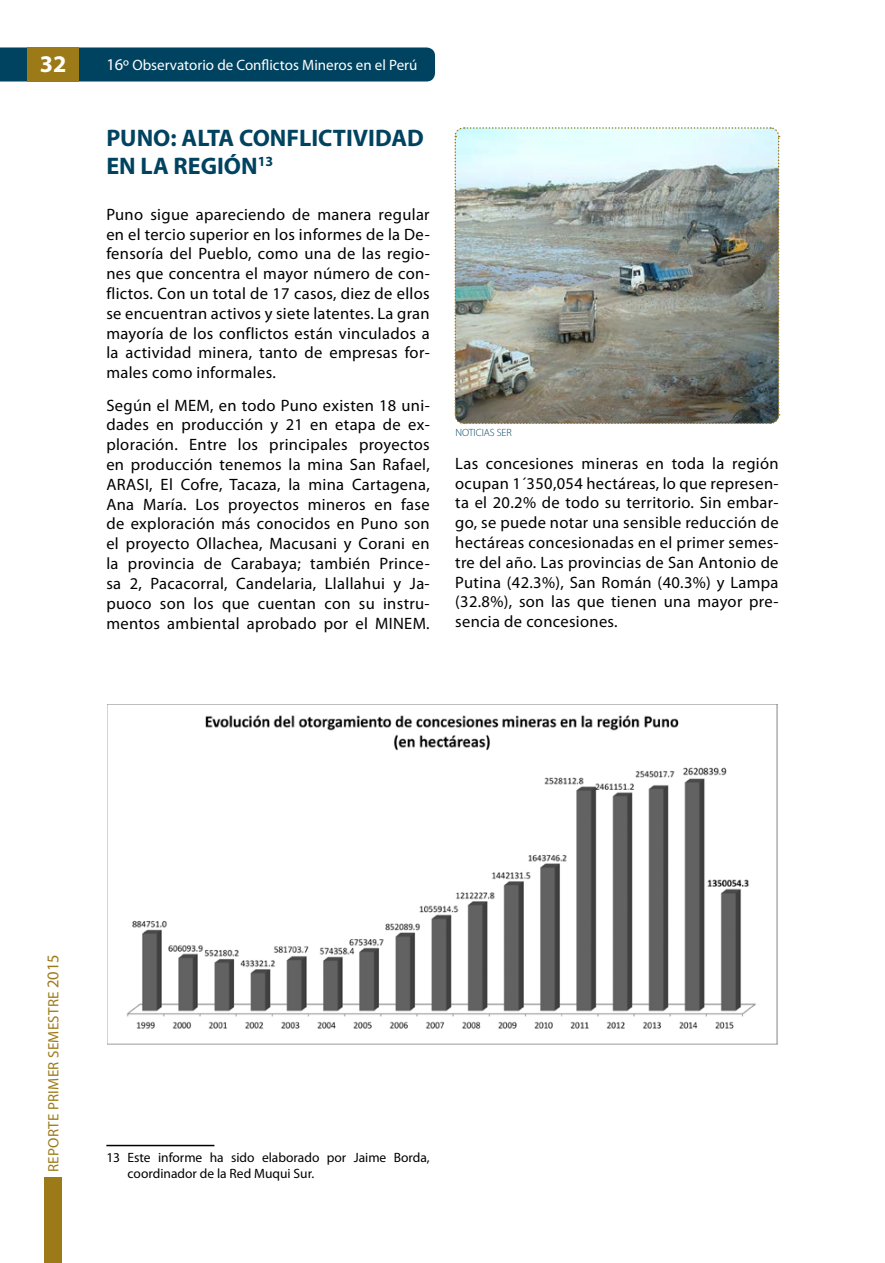
<style>
.page{position:relative;width:885px;height:1263px;background:#fff}
.page>*{position:absolute;margin:0;border:0;box-sizing:border-box;transform-origin:0 0}
.t1{font:700 24px/28.8px "Myriad Pro";color:#004360}
.t2{font:700 24px "Myriad Pro";color:#fff}
.t3{font:16.5px/19.8px "Myriad Pro";letter-spacing:.02em;color:#000;text-align:justify}
.t4{font:15px "Myriad Pro";color:#fff}
.t5{font:15px "Myriad Pro";letter-spacing:.02em;color:#9d7a18}
.t6{font:13.5px/16.2px "Myriad Pro";color:#000}
.t7{font:300 10.5px "Myriad Pro";letter-spacing:-.005em;color:#004360}
.s1{font-size:16.5px}
</style>
<div class="page">
<div style="left:0;top:47px;width:435px;height:34px;background:#004360"></div>
<div style="left:28px;top:47px;width:51px;height:34px;background:#9d7a18"></div>
<div style="left:45px;top:1178px;width:17px;height:85px;background:#9d7a18"></div>
<hr style="left:106px;top:1145px;width:108px;height:1px;background:#000">
<img style="left:107px;top:705px;width:670px;height:339px">
<img style="left:454px;top:127px;width:326px;height:298px">
<h1 class="t2" style="left:40px;top:48px;width:28px">32</h1>
<p class="t4" style="left:106px;top:55px;width:312px"><span class="s1">16º</span> Observatorio de Conflictos Mineros en el Perú</p>
<h1 class="t1" style="left:106px;top:122px;width:319px">PUNO: ALTA CONFLICTIVIDAD<br>EN LA REGIÓN<sup>13</sup></h1>
<p class="t3" style="left:106px;top:204px;width:325px">Puno sigue apareciendo de manera regular en el tercio superior en los informes de la De&shy;fensoría del Pueblo, como una de las regio&shy;nes que concentra el mayor número de con&shy;flictos. Con un total de 17 casos, diez de ellos se encuentran activos y siete latentes. La gran mayoría de los conflictos están vinculados a la actividad minera, tanto de empresas for&shy;males como informales.</p>
<p class="t3" style="left:106px;top:395px;width:325px">Según el MEM, en todo Puno existen 18 uni&shy;dades en producción y 21 en etapa de ex&shy;ploración. Entre los principales proyectos en producción tenemos la mina San Rafael, ARASI, El Cofre, Tacaza, la mina Cartagena, Ana María. Los proyectos mineros en fase de exploración más conocidos en Puno son el proyecto Ollachea, Macusani y Corani en la provincia de Carabaya; también Prince&shy;sa 2, Pacacorral, Candelaria, Llallahui y Ja&shy;puoco son los que cuentan con su instru&shy;mentos ambiental aprobado por el MINEM.</p>
<p class="t7" style="left:455px;top:426px;width:58px">NOTICIAS SER</p>
<p class="t3" style="left:455px;top:453px;width:325px">Las concesiones mineras en toda la región ocupan 1´350,054 hectáreas, lo que represen&shy;ta el 20.2% de todo su territorio. Sin embar&shy;go, se puede notar una sensible reducción de hectáreas concesionadas en el primer semes&shy;tre del año. Las provincias de San Antonio de Putina (42.3%), San Román (40.3%) y Lampa (32.8%), son las que tienen una mayor pre&shy;sencia de concesiones.</p>
<p class="t5" style="left:44px;top:1172px;width:220px;rotate:-90deg">Reporte Primer Semestre <span class="s1">2015</span></p>
<p class="t6" style="left:128px;top:1149px;width:303px;text-indent:-21px">13 Este informe ha sido elaborado por Jaime Borda, coordinador de la Red Muqui Sur.</p>
</div>
